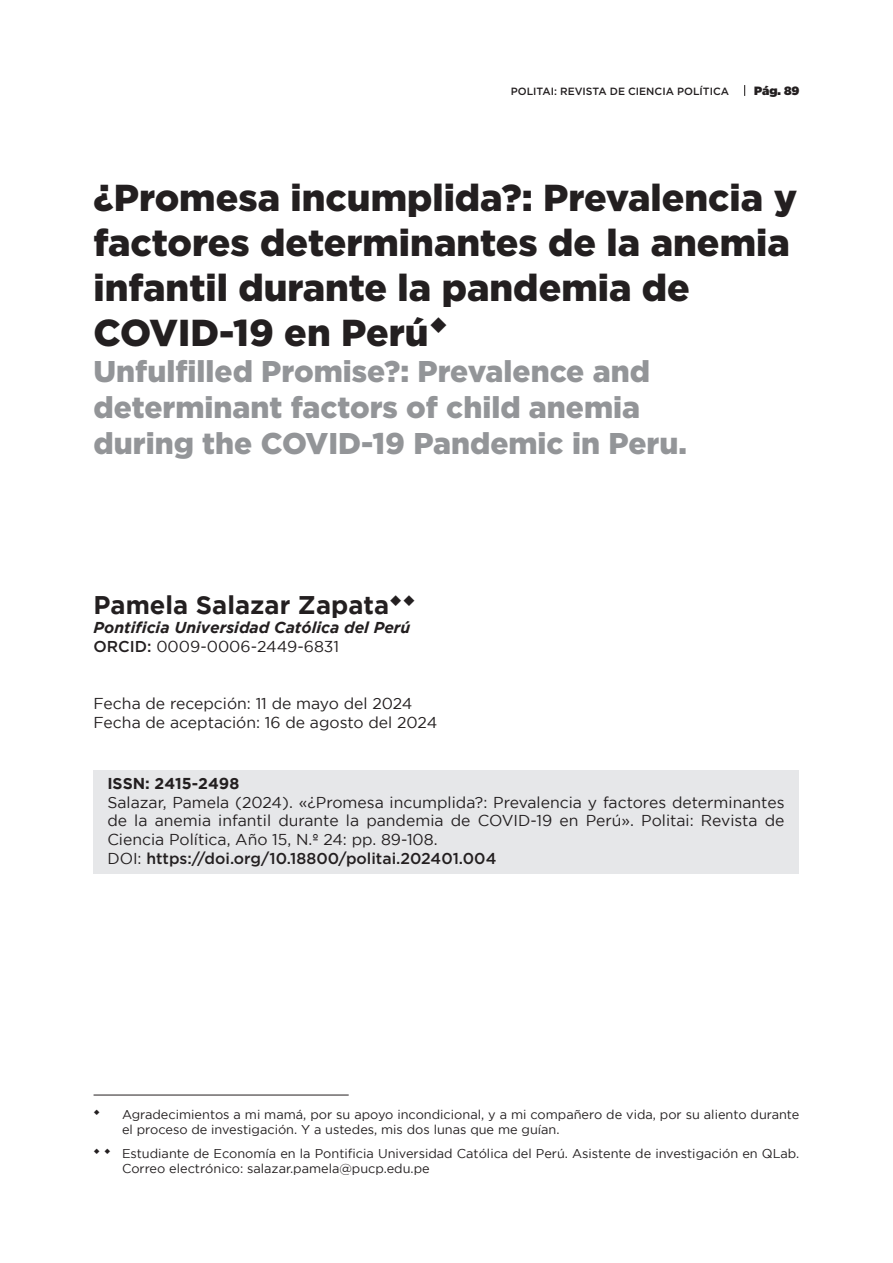
<style>
.page{position:relative;width:893px;height:1263px;background:#fff}
.page>*{position:absolute;margin:0;border:0;box-sizing:border-box;transform-origin:0 0}
.t1{font:900 37.5px/45px "Gotham";color:#231f20}
.t2{font:900 30px "Gotham";color:#939598}
.t3{font:700 25.5px "Gotham";color:#231f20}
.t4{font:15.75px/18.9px "Gotham";color:#231f20;text-align:justify}
.t5{font:500 15.75px "Gotham";color:#231f20}
.t6{font:italic 700 15.75px "Gotham";color:#231f20}
.t7{font:700 15.75px "Gotham";color:#231f20}
.t8{font:12.75px/15.3px "Gotham";color:#231f20}
.t9{font:900 12px "Gotham";color:#231f20}
.t10{font:500 10.5px "Gotham";color:#231f20}
.s1{font-weight:500}
.s2{font-weight:400}
</style>
<div class="page">
<div style="left:94px;top:770px;width:705px;height:104px;background:#e6e7e9"></div>
<hr style="left:94px;top:1095px;width:255px;height:1px;background:#231f20">
<p class="t10" style="left:511px;top:84px;width:220px">POLITAI: REVISTA DE CIENCIA POLÍTICA</p>
<p class="t9" style="left:754px;top:82px;width:47px">Pág. 89</p>
<p class="t1" style="left:94px;top:174px;width:705px">¿Promesa incumplida?: Prevalencia y factores determinantes de la anemia infantil durante la pandemia de<br>COVID-19 en Perú</p>
<p class="t2" style="left:94px;top:354px;width:558px">Unfulfilled Promise?: Prevalence and</p>
<p class="t2" style="left:94px;top:390px;width:548px">determinant factors of child anemia</p>
<p class="t2" style="left:94px;top:426px;width:595px">during the COVID-19 Pandemic in Peru.</p>
<p class="t3" style="left:94px;top:590px;width:297px">Pamela Salazar Zapata</p>
<p class="t6" style="left:94px;top:618px;width:318px">Pontificia Universidad Católica del Perú</p>
<p class="t4" style="left:94px;top:637px;width:247px"><span class="s1">ORCID:</span> 0009-0006-2449-6831</p>
<p class="t4" style="left:94px;top:693px;width:320px">Fecha de recepción: 11 de mayo del 2024</p>
<p class="t4" style="left:94px;top:712px;width:345px">Fecha de aceptación: 16 de agosto del 2024</p>
<p class="t7" style="left:107px;top:774px;width:133px">ISSN: 2415-2498</p>
<p class="t4" style="left:107px;top:792px;width:679px">Salazar, Pamela (2024). «¿Promesa incumplida?: Prevalencia y factores determinantes de la anemia infantil durante la pandemia de COVID-19 en Perú». Politai: Revista de Ciencia Política, Año 15, N.º 24: pp. 89-108.</p>
<p class="t5" style="left:107px;top:848px;width:390px"><span class="s2">DOI:</span> https://doi.org/10.18800/politai.202401.004</p>
<p class="t8" style="left:122px;top:1107px;width:679px">Agradecimientos a mi mamá, por su apoyo incondicional, y a mi compañero de vida, por su aliento durante el proceso de investigación. Y a ustedes, mis dos lunas que me guían.</p>
<p class="t8" style="left:122px;top:1146px;width:679px">Estudiante de Economía en la Pontificia Universidad Católica del Perú. Asistente de investigación en QLab.<br>Correo electrónico: salazar.pamela@pucp.edu.pe</p>
</div>
